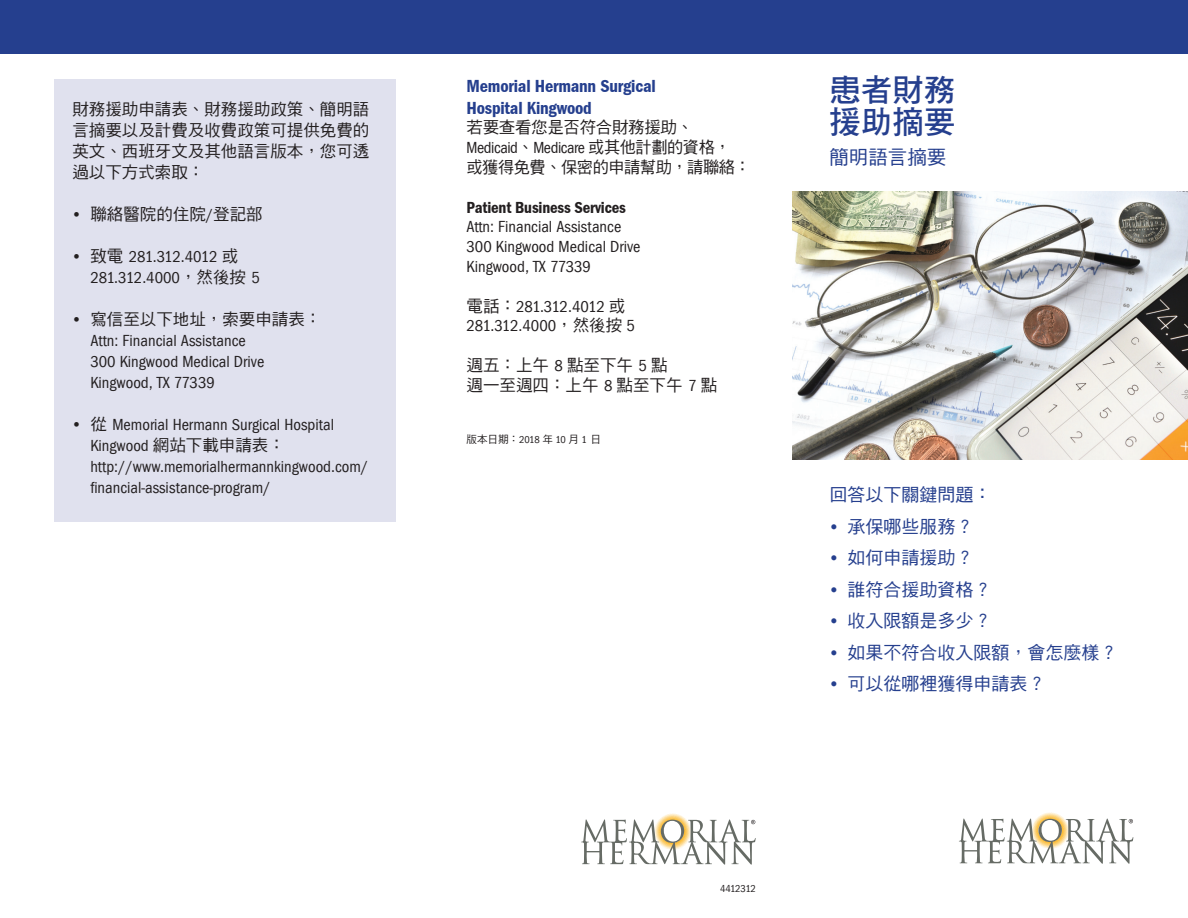
<style>
.page{position:relative;width:1188px;height:918px;background:#fff}
.page>*{position:absolute;margin:0;border:0;box-sizing:border-box;transform-origin:0 0}
.t1{font:31.5px "DF Hei Std W7";color:#253f8e}
.t2{font:19.5px "DF Hei Std W5";color:#253f8e}
.t3{font:18px "DF Hei Std W5";color:#253f8e}
.t4{font:600 18px "Franklin Got Cd ITCTT";letter-spacing:-.01em;color:#253f8e}
.t5{font:16.5px/21px "Franklin Got Cd ITCTT";color:#231f20}
.t6{font:16.5px/21px "DF Hei Std W5";color:#231f20;text-align:justify}
.t7{font:16.5px/19.8px "DF Hei Std W5";letter-spacing:-.025em;color:#231f20}
.t8{font:10.5px "DF Hei Std W5";color:#231f20}
.t9{font:10.5px "Franklin Got Cd ITCTT";letter-spacing:-.015em;color:#231f20}
.s1{font-family:"Franklin Got Cd ITCTT"}
.s2{font-family:"DF Hei Std W5"}
.s3{font-weight:600}
</style>
<div class="page">
<img style="left:1030px;top:812px;width:34px;height:7px">
<svg style="left:959px;top:819px;width:174px;height:45px"></svg>
<img style="left:793px;top:191px;width:395px;height:269px">
<div style="left:54px;top:80px;width:341px;height:442px;background:#e0e1ee"></div>
<div style="left:0;top:0;width:1188px;height:54px;background:#253f8e"></div>
<img style="left:660px;top:813px;width:25px;height:6px">
<svg style="left:581px;top:819px;width:175px;height:46px"></svg>
<p class="t6" style="left:72px;top:98px;width:299px">財務援助申請表、財務援助政策、簡明語言摘要以及計費及收費政策可提供免費的英文、西班牙文及其他語言版本，您可透過以下方式索取：</p>
<p class="t6" style="left:72px;top:203px;width:192px"><span class="s1">•</span> 聯絡醫院的住院<span class="s1">/</span>登記部</p>
<p class="t5" style="left:72px;top:246px;width:167px">• <span class="s2">致電</span> 281.312.4012 <span class="s2">或</span></p>
<p class="t5" style="left:90px;top:267px;width:171px">281.312.4000<span class="s2">，然後按</span> 5</p>
<p class="t6" style="left:72px;top:308px;width:251px"><span class="s1">•</span> 寫信至以下地址，索要申請表：</p>
<p class="t5" style="left:90px;top:330px;width:157px">Attn: Financial Assistance</p>
<p class="t5" style="left:90px;top:351px;width:175px">300 Kingwood Medical Drive</p>
<p class="t5" style="left:90px;top:372px;width:126px">Kingwood, TX 77339</p>
<p class="t5" style="left:90px;top:414px;width:279px;text-indent:-18px">• <span class="s2">從</span> Memorial Hermann Surgical Hospital Kingwood <span class="s2">網站下載申請表：</span>http://www.memorialhermannkingwood.com/ financial-assistance-program/</p>
<p class="t4" style="left:467px;top:76px;width:191px">Memorial Hermann Surgical</p>
<p class="t4" style="left:467px;top:97px;width:127px">Hospital Kingwood</p>
<p class="t7" style="left:467px;top:117px;width:286px">若要查看您是否符合財務援助、<br><span class="s1">Medicaid</span>、<span class="s1">Medicare</span> 或其他計劃的資格，或獲得免費、保密的申請幫助，請聯絡：</p>
<p class="t5" style="left:467px;top:197px;width:161px;line-height:19.8px"><span class="s3">Patient Business Services<br></span>Attn: Financial Assistance</p>
<p class="t5" style="left:467px;top:236px;width:175px">300 Kingwood Medical Drive</p>
<p class="t5" style="left:467px;top:256px;width:126px">Kingwood, TX 77339</p>
<p class="t5" style="left:467px;top:295px;width:160px"><span class="s2">電話：</span>281.312.4012 <span class="s2">或</span></p>
<p class="t5" style="left:467px;top:315px;width:170px">281.312.4000<span class="s2">，然後按</span> 5</p>
<p class="t6" style="left:467px;top:354px;width:203px">週五：上午 <span class="s1">8</span> 點至下午 <span class="s1">5</span> 點</p>
<p class="t6" style="left:467px;top:374px;width:252px">週一至週四：上午 <span class="s1">8</span> 點至下午 <span class="s1">7</span> 點</p>
<p class="t8" style="left:467px;top:434px;width:136px">版本日期：<span class="s1">2018</span> 年 <span class="s1">10</span> 月 <span class="s1">1</span> 日</p>
<p class="t1" style="left:829px;top:73px;width:127px">患者財務</p>
<p class="t1" style="left:829px;top:104px;width:127px">援助摘要</p>
<p class="t2" style="left:829px;top:147px;width:118px">簡明語言摘要</p>
<p class="t3" style="left:829px;top:485px;width:163px">回答以下關鍵問題：</p>
<p class="t3" style="left:829px;top:517px;width:145px"><span class="s1">•</span> 承保哪些服務？</p>
<p class="t3" style="left:829px;top:548px;width:145px"><span class="s1">•</span> 如何申請援助？</p>
<p class="t3" style="left:829px;top:580px;width:163px"><span class="s1">•</span> 誰符合援助資格？</p>
<p class="t3" style="left:829px;top:611px;width:163px"><span class="s1">•</span> 收入限額是多少？</p>
<p class="t3" style="left:829px;top:643px;width:289px"><span class="s1">•</span> 如果不符合收入限額，會怎麼樣？</p>
<p class="t3" style="left:829px;top:674px;width:217px"><span class="s1">•</span> 可以從哪裡獲得申請表？</p>
<p class="t9" style="left:720px;top:882px;width:37px">4412312</p>
</div>
